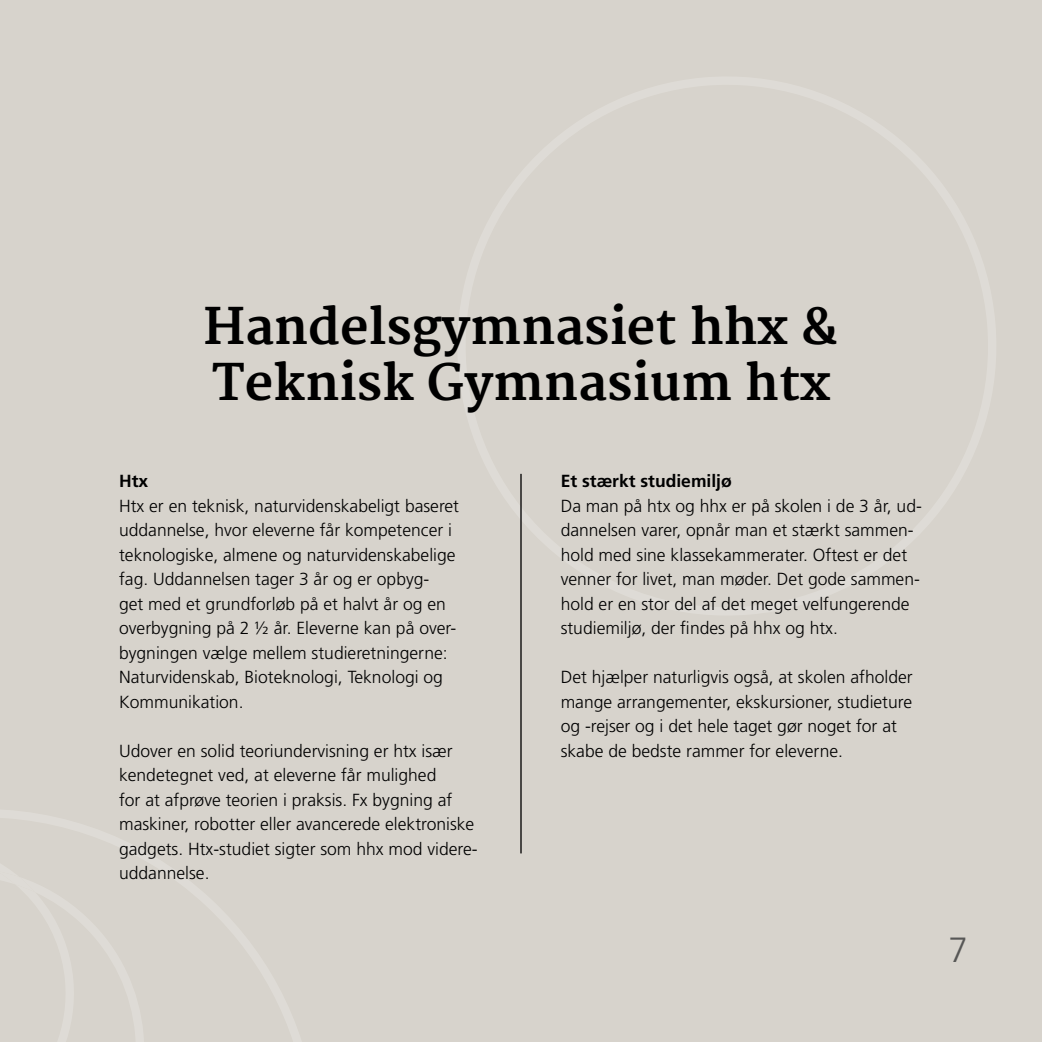
<style>
.page{position:relative;width:1042px;height:1042px;background:#d7d3cc}
.page>*{position:absolute;margin:0;border:0;box-sizing:border-box;transform-origin:0 0}
.t1{font:700 49px/56px "Merriweather";color:#000}
.t2{font:300 35px "Frutiger LT Std";color:#575756}
.t3{font:300 17.5px/24.5px "Frutiger LT Std";color:#000}
.t4{font:700 17.5px "Frutiger LT Std";color:#000}
</style>
<div class="page">
<hr style="left:520px;top:474px;width:2px;height:379px;background:#000">
<h1 class="t1" style="left:204px;top:300px;width:636px">Handelsgymnasiet hhx &amp;<br>Teknisk Gymnasium htx</h1>
<p class="t4" style="left:119px;top:471px;width:31px">Htx</p>
<p class="t3" style="left:119px;top:494px;width:341px">Htx er en teknisk, naturvidenskabeligt baseret uddannelse, hvor eleverne får kompetencer i teknologiske, almene og naturvidenskabelige fag. Uddannelsen tager 3 år og er opbyg-<br>get med et grundforløb på et halvt år og en overbygning på 2 ½ år. Eleverne kan på over&shy;bygningen vælge mellem studieretningerne:<br>Naturvidenskab, Bioteknologi, Teknologi og Kommunikation.</p>
<p class="t3" style="left:119px;top:739px;width:360px">Udover en solid teoriundervisning er htx især kendetegnet ved, at eleverne får mulighed<br>for at afprøve teorien i praksis. Fx bygning af maskiner, robotter eller avancerede elektroniske gadgets. Htx-studiet sigter som hhx mod videre&shy;uddannelse.</p>
<p class="t4" style="left:561px;top:471px;width:173px">Et stærkt studiemiljø</p>
<p class="t3" style="left:561px;top:494px;width:363px">Da man på htx og hhx er på skolen i de 3 år, ud&shy;dannelsen varer, opnår man et stærkt sammen&shy;hold med sine klassekammerater. Oftest er det venner for livet, man møder. Det gode sammen&shy;hold er en stor del af det meget velfungerende studiemiljø, der findes på hhx og htx.</p>
<p class="t3" style="left:561px;top:665px;width:353px">Det hjælper naturligvis også, at skolen afholder mange arrangementer, ekskursioner, studieture og -rejser og i det hele taget gør noget for at skabe de bedste rammer for eleverne.</p>
<h2 class="t2" style="left:948px;top:930px;width:21px">7</h2>
</div>
